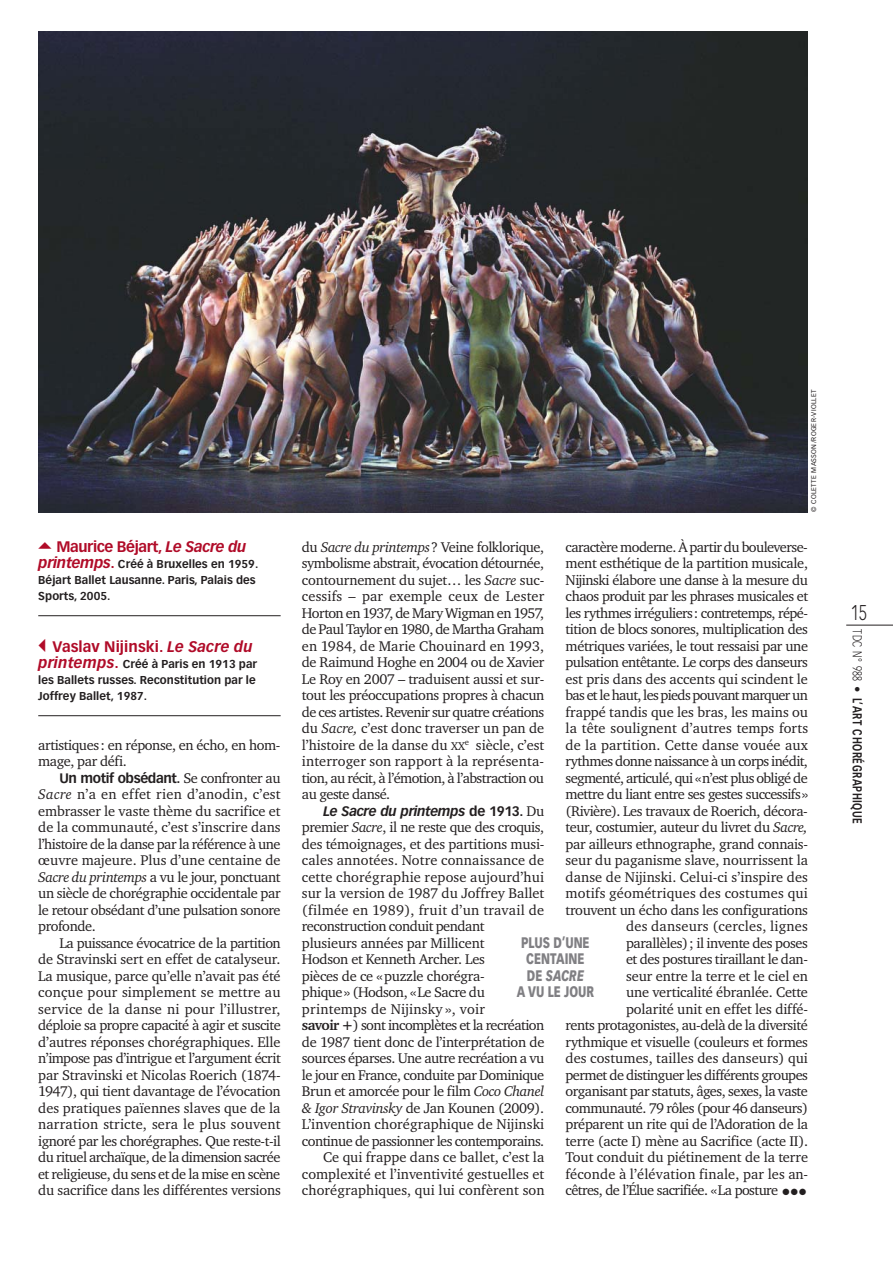
<style>
.page{position:relative;width:893px;height:1263px;background:#fff}
.page>*{position:absolute;margin:0;border:0;box-sizing:border-box;transform-origin:0 0}
.t1{font:300 21px "Vectora LH";color:#231f20;scale:.75 1}
.t2{font:900 15px/16.5px "Vectora LH";color:#807f83;text-align:center;scale:.75 1}
.t3{font:700 15px "Vectora LH";letter-spacing:.005em;color:#b00b28}
.t4{font:700 15px "Vectora LH";letter-spacing:-.025em;color:#b00b28}
.t5{font:14.4px/16.5px "Charter ITC";letter-spacing:-.025em;color:#231f20;text-align:justify}
.t6{font:14.4px "Charter ITC";letter-spacing:.005em;color:#231f20}
.t7{font:14.4px "Charter ITC";letter-spacing:-.005em;color:#231f20}
.t8{font:14.4px "Charter ITC";letter-spacing:.015em;color:#231f20}
.t9{font:14.4px "Charter ITC";letter-spacing:.01em;color:#231f20}
.t10{font:14.4px "Charter ITC";color:#231f20}
.t11{font:14.4px "Charter ITC";letter-spacing:-.045em;color:#231f20}
.t12{font:14.4px "Charter ITC";letter-spacing:-.05em;color:#231f20}
.t13{font:700 13.5px "Vectora LH";letter-spacing:-.03em;color:#231f20}
.t14{font:italic 700 13.5px "Vectora LH";letter-spacing:-.03em;color:#231f20}
.t15{font:700 12.75px "Vectora LH";letter-spacing:.06em;color:#231f20;scale:.75 1}
.t16{font:700 11.25px/16px "Vectora LH";letter-spacing:.005em;color:#231f20}
.t17{font:9px "Zapf Dingbats ITC";color:#231f20}
.t18{font:6.75px "Vectora LH";letter-spacing:.045em;color:#231f20}
.s1{font-style:italic}
.s2{font-style:italic;font-size:15px;color:#b00b28}
.s3{font-size:15px;color:#b00b28}
.s4{font-family:"Charter ITC";font-weight:400;font-size:14.4px}
.s5{font-size:11.55px}
.s6{font-style:normal}
.s7{font-family:"Charter ITC";font-weight:400;font-style:normal;font-size:14.4px}
.s8{font-weight:700}
.s9{font-weight:300}
</style>
<div class="page">
<hr style="left:846px;top:625px;width:47px;height:1px;background:#231f20">
<hr style="left:38px;top:715px;width:243px;height:1px;background:#231f20">
<hr style="left:38px;top:615px;width:243px;height:1px;background:#231f20">
<img style="left:38px;top:31px;width:770px;height:481px">
<p class="t4" style="left:56px;top:540px;width:191px">Maurice Béjart, <span class="s1">Le Sacre du</span></p>
<p class="t16" style="left:38px;top:556px;width:222px"><span class="s2">printemps</span><span class="s3">.</span> Créé à Bruxelles en 1959.<br>Béjart Ballet Lausanne. Paris, Palais des<br>Sports, 2005.</p>
<p class="t3" style="left:53px;top:640px;width:201px">Vaslav Nijinski. <span class="s1">Le Sacre du</span></p>
<p class="t16" style="left:38px;top:656px;width:220px"><span class="s2">printemps</span><span class="s3">.</span> Créé à Paris en 1913 par les Ballets russes. Reconstitution par le<br>Joffrey Ballet, 1987.</p>
<p class="t5" style="left:38px;top:737px;width:244px">artistiques: en réponse, en écho, en hom&shy;mage, par défi.</p>
<p class="t13" style="left:60px;top:772px;width:223px">Un motif obsédant. <span class="s4">Se confronter au</span></p>
<p class="t5" style="left:38px;top:786px;width:244px"><span class="s1">Sacre</span> n’a en effet rien d’anodin, c’est embrasser le vaste thème du sacrifice et de la communauté, c’est s’inscrire dans l’histoire de la danse par la référence à une œuvre majeure. Plus d’une centaine de <span class="s1">Sacre du printemps</span> a vu le jour, ponctuant un siècle de chorégraphie occidentale par le retour obsédant d’une pulsation sonore profonde.</p>
<p class="t5" style="left:38px;top:935px;width:244px;text-indent:21px">La puissance évocatrice de la partition de Stravinski sert en effet de catalyseur.<br>La musique, parce qu’elle n’avait pas été conçue pour simplement se mettre au service de la danse ni pour l’illustrer, déploie sa propre capacité à agir et suscite d’autres réponses chorégraphiques. Elle n’impose pas d’intrigue et l’argument écrit par Stravinski et Nicolas Roerich (1874- 1947), qui tient davantage de l’évocation des pratiques païennes slaves que de la narration stricte, sera le plus souvent ignoré par les chorégraphes. Que reste-t-il du rituel archaïque, de la dimension sacrée et religieuse, du sens et de la mise en scène du sacrifice dans les différentes versions</p>
<p class="t18" style="left:811px;top:512px;width:124px;rotate:-90deg">© COLETTE MASSON/ROGER-VIOLLET</p>
<p class="t5" style="left:565px;top:539px;width:244px">caractère moderne. À partir du bouleverse-</p>
<p class="t5" style="left:565px;top:555px;width:244px">ment esthétique de la partition musicale,</p>
<p class="t5" style="left:565px;top:572px;width:244px">Nijinski élabore une danse à la mesure du</p>
<p class="t5" style="left:566px;top:588px;width:244px">chaos produit par les phrases musicales et</p>
<p class="t5" style="left:566px;top:605px;width:244px">les rythmes irréguliers: contretemps, répé-</p>
<p class="t5" style="left:566px;top:621px;width:244px">tition de blocs sonores, multiplication des</p>
<p class="t5" style="left:566px;top:638px;width:244px">métriques variées, le tout ressaisi par une</p>
<p class="t5" style="left:566px;top:654px;width:244px">pulsation entêtante. Le corps des danseurs</p>
<p class="t7" style="left:566px;top:671px;width:244px">est pris dans des accents qui scindent le</p>
<p class="t12" style="left:566px;top:688px;width:244px">bas et le haut, les pieds pouvant marquer un</p>
<p class="t10" style="left:566px;top:704px;width:244px">frappé tandis que les bras, les mains ou</p>
<p class="t6" style="left:566px;top:721px;width:244px">la tête soulignent d’autres temps forts</p>
<p class="t6" style="left:566px;top:737px;width:244px">de la partition. Cette danse vouée aux</p>
<p class="t5" style="left:566px;top:753px;width:244px">rythmes donne naissance à un corps inédit,</p>
<p class="t11" style="left:566px;top:770px;width:244px">segmenté, articulé, qui «n’est plus obligé de</p>
<p class="t5" style="left:566px;top:786px;width:244px">mettre du liant entre ses gestes successifs»</p>
<p class="t5" style="left:566px;top:803px;width:244px">(Rivière). Les travaux de Roerich, décora-</p>
<p class="t5" style="left:566px;top:819px;width:244px">teur, costumier, auteur du livret du <span class="s1">Sacre,</span></p>
<p class="t5" style="left:565px;top:836px;width:244px">par ailleurs ethnographe, grand connais-</p>
<p class="t7" style="left:565px;top:853px;width:244px">seur du paganisme slave, nourrissent la</p>
<p class="t6" style="left:565px;top:869px;width:244px">danse de Nijinski. Celui-ci s’inspire des</p>
<p class="t8" style="left:565px;top:886px;width:244px">motifs géométriques des costumes qui</p>
<p class="t5" style="left:565px;top:902px;width:244px">trouvent un écho dans les configurations</p>
<p class="t8" style="left:626px;top:919px;width:183px">des danseurs (cercles, lignes</p>
<p class="t5" style="left:626px;top:935px;width:183px">parallèles); il invente des poses</p>
<p class="t5" style="left:626px;top:951px;width:183px">et des postures tiraillant le dan-</p>
<p class="t7" style="left:626px;top:968px;width:183px">seur entre la terre et le ciel en</p>
<p class="t5" style="left:626px;top:984px;width:183px">une verticalité ébranlée. Cette</p>
<p class="t7" style="left:626px;top:1001px;width:183px">polarité unit en effet les diffé-</p>
<p class="t5" style="left:565px;top:1017px;width:244px">rents protagonistes, au-delà de la diversité</p>
<p class="t5" style="left:565px;top:1034px;width:244px">rythmique et visuelle (couleurs et formes</p>
<p class="t6" style="left:565px;top:1051px;width:244px">des costumes, tailles des danseurs) qui</p>
<p class="t5" style="left:565px;top:1067px;width:244px">permet de distinguer les différents groupes</p>
<p class="t5" style="left:565px;top:1083px;width:244px">organisant par statuts, âges, sexes, la vaste</p>
<p class="t5" style="left:565px;top:1100px;width:244px">communauté. 79 rôles (pour 46 danseurs)</p>
<p class="t5" style="left:565px;top:1116px;width:244px">préparent un rite qui de l’Adoration de la</p>
<p class="t5" style="left:565px;top:1133px;width:244px">terre (acte I) mène au Sacrifice (acte II).</p>
<p class="t7" style="left:565px;top:1150px;width:244px">Tout conduit du piétinement de la terre</p>
<p class="t9" style="left:565px;top:1166px;width:244px">féconde à l’élévation finale, par les an-</p>
<p class="t5" style="left:565px;top:1182px;width:214px">cêtres, de l’Élue sacrifiée. «La posture</p>
<p class="t5" style="left:302px;top:539px;width:244px">du <span class="s1">Sacre du printemps</span>? Veine folklorique, symbolisme abstrait, évocation détournée, contournement du sujet… les <span class="s1">Sacre</span> suc&shy;cessifs – par exemple ceux de Lester Horton en 1937, de Mary Wigman en 1957, de Paul Taylor en 1980, de Martha Graham en 1984, de Marie Chouinard en 1993, de Raimund Hoghe en 2004 ou de Xavier Le Roy en 2007 – traduisent aussi et sur&shy;tout les préoccupations propres à chacun de ces artistes. Revenir sur quatre créations du <span class="s1">Sacre,</span> c’est donc traverser un pan de l’histoire de la danse du <span class="s5">XX</span><sup>e</sup> siècle, c’est interroger son rapport à la représenta&shy;tion, au récit, à l’émotion, à l’abstraction ou au geste dansé.</p>
<p class="t14" style="left:323px;top:805px;width:223px">Le Sacre du printemps <span class="s6">de 1913.</span> <span class="s7">Du</span></p>
<p class="t5" style="left:302px;top:819px;width:244px">premier <span class="s1">Sacre</span>, il ne reste que des croquis,</p>
<p class="t5" style="left:302px;top:836px;width:244px">des témoignages, et des partitions musi-</p>
<p class="t9" style="left:302px;top:853px;width:244px">cales annotées. Notre connaissance de</p>
<p class="t8" style="left:302px;top:869px;width:244px">cette chorégraphie repose aujourd’hui</p>
<p class="t10" style="left:302px;top:886px;width:244px">sur la version de 1987 du Joffrey Ballet</p>
<p class="t8" style="left:302px;top:902px;width:244px">(filmée en 1989), fruit d’un travail de</p>
<p class="t5" style="left:302px;top:918px;width:184px">reconstruction conduit pendant</p>
<p class="t5" style="left:302px;top:935px;width:184px">plusieurs années par Millicent</p>
<p class="t5" style="left:302px;top:951px;width:184px">Hodson et Kenneth Archer. Les</p>
<p class="t5" style="left:302px;top:968px;width:184px">pièces de ce «puzzle chorégra-</p>
<p class="t5" style="left:302px;top:984px;width:184px">phique» (Hodson, «Le Sacre du</p>
<p class="t8" style="left:302px;top:1001px;width:184px">printemps de Nijinsky », voir</p>
<p class="t5" style="left:302px;top:1017px;width:244px"><span class="s8">savoir +</span>) sont incomplètes et la recréation</p>
<p class="t5" style="left:302px;top:1034px;width:244px">de 1987 tient donc de l’interprétation de</p>
<p class="t5" style="left:302px;top:1050px;width:244px">sources éparses. Une autre recréation a vu</p>
<p class="t5" style="left:302px;top:1067px;width:244px">le jour en France, conduite par Dominique</p>
<p class="t5" style="left:302px;top:1083px;width:244px">Brun et amorcée pour le film <span class="s1">Coco Chanel</span></p>
<p class="t5" style="left:302px;top:1100px;width:244px"><span class="s1">&amp; Igor Stravinsky</span> de Jan Kounen (2009).</p>
<p class="t6" style="left:302px;top:1117px;width:244px">L’invention chorégraphique de Nijinski</p>
<p class="t5" style="left:302px;top:1133px;width:244px">continue de passionner les contemporains.</p>
<p class="t6" style="left:323px;top:1150px;width:223px">Ce qui frappe dans ce ballet, c’est la</p>
<p class="t6" style="left:302px;top:1166px;width:244px">complexité et l’inventivité gestuelles et</p>
<p class="t6" style="left:302px;top:1183px;width:244px">chorégraphiques, qui lui confèrent son</p>
<p class="t2" style="left:517px;top:935px;width:105px">PLUS D’UNE<br>CENTAINE<br>DE <span class="s1">SACRE<br></span>A VU LE JOUR</p>
<p class="t17" style="left:783px;top:1189px;width:25px">●●●</p>
<h1 class="t1" style="left:851px;top:604px;width:23px">15</h1>
<p class="t15" style="left:863px;top:629px;width:261px;rotate:90deg"><span class="s9">TDC N° 988 •</span> L’ART CHORÉGRAPHIQUE</p>
</div>
